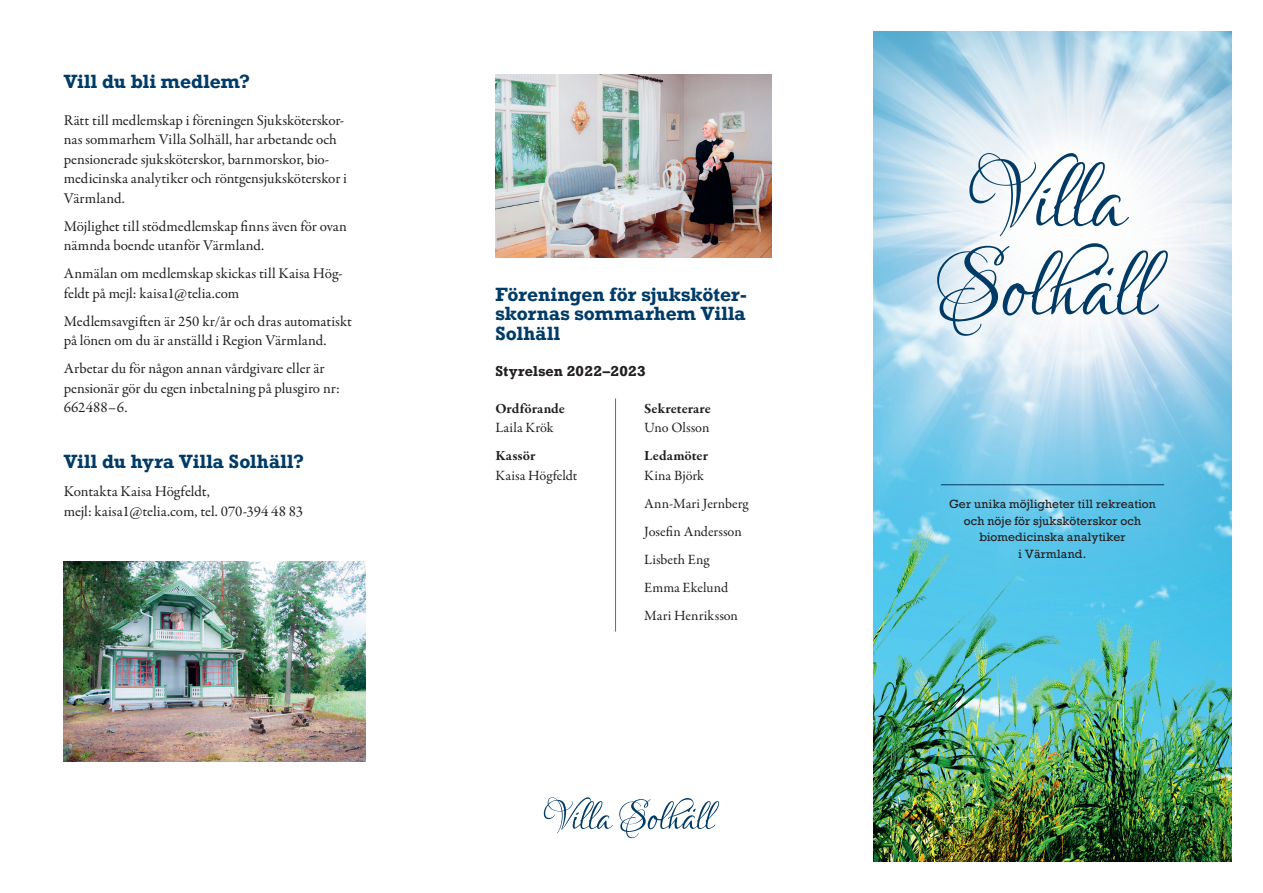
<style>
.page{position:relative;width:1263px;height:893px;background:#fff}
.page>*{position:absolute;margin:0;border:0;box-sizing:border-box;transform-origin:0 0}
.t1{font:700 18px/19.5px "Rockwell";letter-spacing:.005em;color:#003b67;text-align:justify}
.t2{font:15px/19.5px "Garamond Premr Pro";color:#231f20}
.t3{font:14.25px/28px "Garamond Premr Pro";color:#231f20}
.t4{font:700 14.25px "Garamond Premr Pro";letter-spacing:.005em;color:#231f20}
.t5{font:700 13.5px "Rockwell";letter-spacing:.02em;color:#231f20}
.t6{font:11.25px/16.5px "Rockwell";letter-spacing:.015em;color:#231f20;text-align:center}
</style>
<div class="page">
<img style="left:874px;top:32px;width:357px;height:829px">
<svg style="left:544px;top:797px;width:175px;height:41px"></svg>
<svg style="left:969px;top:153px;width:160px;height:83px"></svg>
<svg style="left:937px;top:243px;width:231px;height:93px"></svg>
<hr style="left:941px;top:484px;width:223px;height:1px;background:#003b67">
<hr style="left:615px;top:398px;width:1px;height:233px;background:#6d6d65">
<img style="left:64px;top:561px;width:301px;height:201px">
<img style="left:495px;top:74px;width:277px;height:184px">
<p class="t1" style="left:64px;top:71px;width:188px">Vill du bli medlem?</p>
<p class="t2" style="left:64px;top:110px;width:285px">Rätt till medlemskap i föreningen Sjuksköterskor&shy;nas sommarhem Villa Solhäll, har arbetande och pensionerade sjuksköterskor, barnmorskor, bio&shy;medicinska analytiker och röntgensjuksköterskor i Värmland.</p>
<p class="t2" style="left:64px;top:216px;width:285px">Möjlighet till stödmedlemskap finns även för ovan nämnda boende utanför Värmland.</p>
<p class="t2" style="left:64px;top:264px;width:280px">Anmälan om medlemskap skickas till Kaisa Hög&shy;feldt på mejl: kaisa1@telia.com</p>
<p class="t2" style="left:64px;top:311px;width:290px">Medlemsavgiften är 250 kr/år och dras automatiskt på lönen om du är anställd i Region Värmland.</p>
<p class="t2" style="left:64px;top:359px;width:277px">Arbetar du för någon annan vårdgivare eller är pensionär gör du egen inbetalning på plusgiro nr:<br>662488–6.</p>
<p class="t1" style="left:64px;top:451px;width:242px">Vill du hyra Villa Solhäll?</p>
<p class="t2" style="left:64px;top:482px;width:241px">Kontakta Kaisa Högfeldt,<br>mejl: kaisa1@telia.com, tel. 070-394 48 83</p>
<p class="t1" style="left:495px;top:284px;width:253px">Föreningen för sjuksköter&shy;skornas sommarhem Villa Solhäll</p>
<p class="t5" style="left:495px;top:362px;width:152px">Styrelsen 2022–2023</p>
<p class="t4" style="left:495px;top:399px;width:71px">Ordförande</p>
<p class="t4" style="left:644px;top:399px;width:68px">Sekreterare</p>
<p class="t3" style="left:495px;top:414px;width:60px">Laila Krök</p>
<p class="t3" style="left:644px;top:414px;width:67px">Uno Olsson</p>
<p class="t4" style="left:495px;top:447px;width:41px">Kassör</p>
<p class="t4" style="left:644px;top:447px;width:65px">Ledamöter</p>
<p class="t3" style="left:495px;top:461px;width:84px">Kaisa Högfeldt</p>
<p class="t3" style="left:644px;top:461px;width:106px">Kina Björk<br>Ann-Mari Jernberg<br>Josefin Andersson<br>Lisbeth Eng<br>Emma Ekelund<br>Mari Henriksson</p>
<p class="t6" style="left:949px;top:496px;width:208px">Ger unika möjligheter till rekreation och nöje för sjuksköterskor och biomedicinska analytiker<br>i Värmland.</p>
</div>
